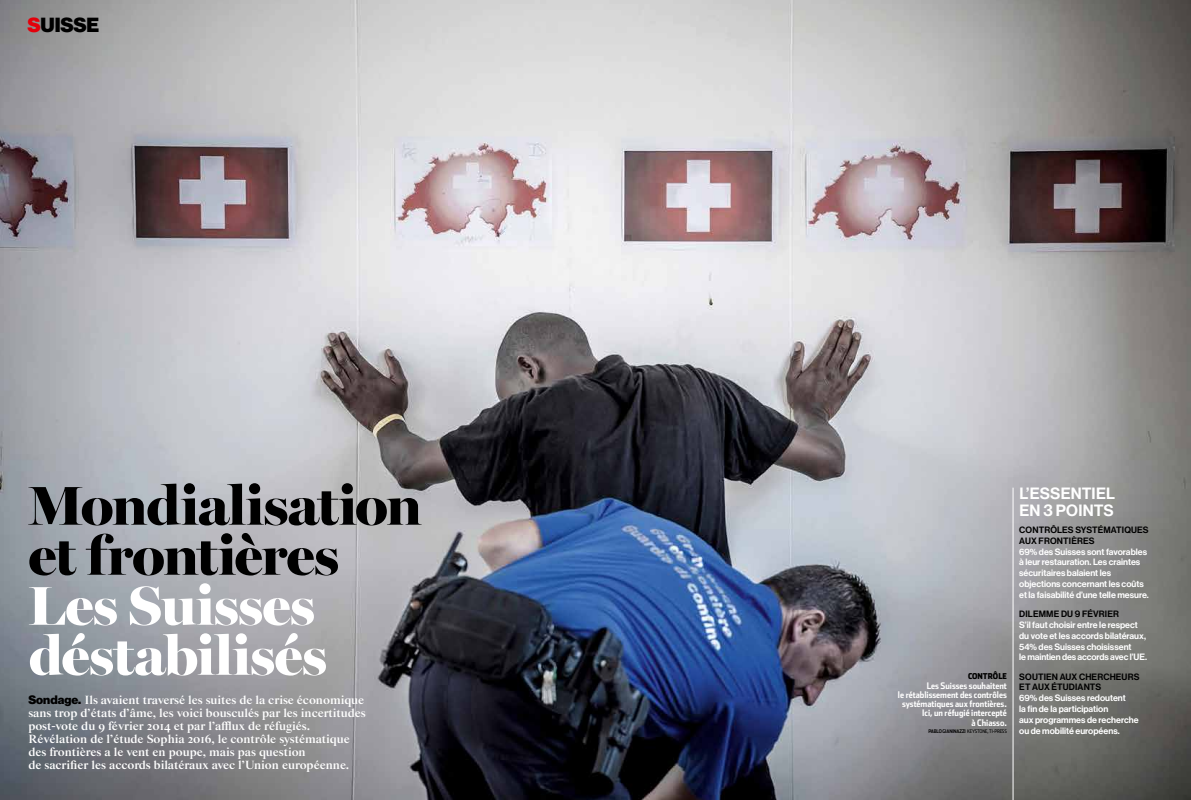
<style>
.page{position:relative;width:1191px;height:800px;background:#fff}
.page>*{position:absolute;margin:0;border:0;box-sizing:border-box;transform-origin:0 0}
.t1{font:900 55px/50px "Miller Banner";letter-spacing:-.015em;color:#000}
.t2{font:900 55px/50px "Miller Banner";color:#fff}
.t3{font:20px "N Haas Grotesk DS Pro 95 Blk";letter-spacing:-.005em;color:#000}
.t4{font:16px/17px "N Haas Grotesk DS Pro 65 Md";letter-spacing:.015em;color:#fff}
.t5{font:700 12px/13px "Starling";color:#fff}
.t6{font:9px/10.8px "N Haas Grotesk DS Pro 65 Md";color:#fff}
.t7{font:700 9px/9.3px "Stainless Cond";color:#fff;text-align:right}
.t8{font:9px/10.8px "N Haas Grotesk DS Pro 65 Md";letter-spacing:.015em;color:#000}
.t9{font:900 8px "Stainless Cond";color:#000}
.t10{font:5px "Stainless Cond";letter-spacing:-.025em;color:#000}
.s1{color:#e3000b}
.s2{font-family:"N Haas Grotesk DS Pro 95 Blk";font-weight:400;color:#000}
.s3{font-weight:700}
</style>
<div class="page">
<img style="left:0;top:0;width:1191px;height:799px">
<hr style="left:1012px;top:487px;width:1px;height:312px;background:#fff">
<h2 class="t3" style="left:28px;top:14px;width:73px"><span class="s1">S</span>UISSE</h2>
<h1 class="t1" style="left:28px;top:480px;width:395px">Mondialisation et frontières</h1>
<h1 class="t2" style="left:28px;top:580px;width:300px">Les Suisses déstabilisés</h1>
<p class="t5" style="left:28px;top:693px;width:339px"><span class="s2">Sondage.</span> Ils avaient traversé les suites de la crise économique sans trop d’états d’âme, les voici bousculés par les incertitudes post-vote du 9 février 2014 et par l’afflux de réfugiés.<br>Révélation de l’étude Sophia 2016, le contrôle systématique des frontières a le vent en poupe, mais pas question<br>de sacrifier les accords bilatéraux avec l’Union européenne.</p>
<h3 class="t4" style="left:1019px;top:485px;width:97px">L’ESSENTIEL<br>EN 3 POINTS</h3>
<p class="t8" style="left:1019px;top:524px;width:131px">CONTRÔLES SYSTÉMATIQUES<br>AUX FRONTIÈRES</p>
<p class="t6" style="left:1019px;top:546px;width:131px">69% des Suisses sont favorables à leur restauration. Les craintes sécuritaires balaient les objections concernant les coûts et la faisabilité d’une telle mesure.</p>
<p class="t8" style="left:1019px;top:608px;width:101px">DILEMME DU 9 FÉVRIER</p>
<p class="t6" style="left:1019px;top:619px;width:129px">S’il faut choisir entre le respect du vote et les accords bilatéraux,<br>54% des Suisses choisissent<br>le maintien des accords avec l’UE.</p>
<p class="t8" style="left:1019px;top:671px;width:122px">SOUTIEN AUX CHERCHEURS<br>ET AUX ÉTUDIANTS</p>
<p class="t6" style="left:1019px;top:692px;width:121px">69% des Suisses redoutent<br>la fin de la participation<br>aux programmes de recherche</p>
<p class="t9" style="left:968px;top:671px;width:40px">CONTRÔLE</p>
<p class="t7" style="left:898px;top:680px;width:110px">Les Suisses souhaitent<br>le rétablissement des contrôles systématiques aux frontières.<br>Ici, un réfugié intercepté<br>à Chiasso.</p>
<p class="t10" style="left:928px;top:728px;width:80px"><span class="s3">PABLO GIANINAZZI</span> KEYSTONE, TI-PRESS</p>
<p class="t6" style="left:1019px;top:725px;width:102px">ou de mobilité européens.</p>
</div>
